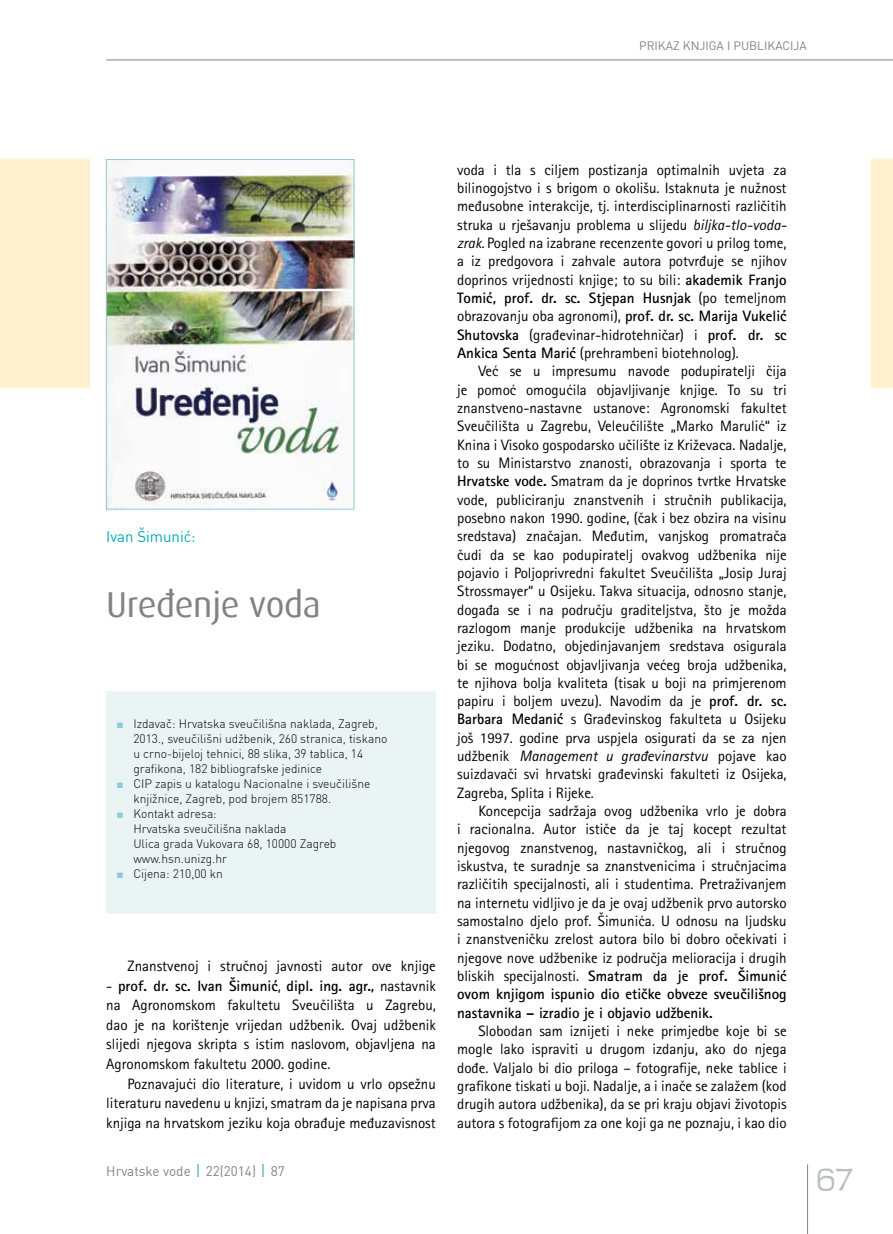
<style>
.page{position:relative;width:893px;height:1234px;background:#fff}
.page>*{position:absolute;margin:0;border:0;box-sizing:border-box;transform-origin:0 0}
.t1{font:36px "Dax";letter-spacing:-.01em;color:#808285}
.t2{font:300 36px "Teen";color:#bcbec0}
.t3{font:15px/18.3px "Rotis Sans Serifklemy";color:#000;text-align:justify}
.t4{font:15px "DIN";color:#00aaba}
.t5{font:13.5px "DIN";color:#808285}
.t6{font:12px/15px "DIN Lt";color:#000}
.t7{font:12px "DIN";color:#808285}
.s1{font-family:"Times New Roman";color:#90ccd5}
.s2{font-weight:700}
.s3{font-style:italic}
</style>
<div class="page">
<hr style="left:807px;top:1164px;width:1px;height:69px;background:#808285">
<hr style="left:106px;top:60px;width:787px;height:1px;background:#808285">
<svg style="left:198px;top:1164px;width:1px;height:12px"></svg>
<svg style="left:263px;top:1164px;width:1px;height:12px"></svg>
<img style="left:106px;top:161px;width:248px;height:349px">
<div style="left:106px;top:159px;width:248px;height:350px;border:1px solid #90ccd5"></div>
<div style="left:872px;top:159px;width:21px;height:228px;background:#fff1cd"></div>
<div style="left:0;top:159px;width:89px;height:228px;background:#fff1cd"></div>
<div style="left:106px;top:691px;width:330px;height:222px;background:#eaf4f5"></div>
<p class="t7" style="left:639px;top:37px;width:169px">PRIKAZ KNJIGA I PU BLIKACIJA</p>
<p class="t4" style="left:106px;top:526px;width:91px">Ivan Šimunić:</p>
<h1 class="t1" style="left:106px;top:584px;width:216px">Uređenje voda</h1>
<p class="t6" style="left:133px;top:715px;width:256px;text-indent:-17px"><span class="s1">■</span> Izdavač: Hrvatska sveučilišna naklada, Zagreb, 2013., sveučilišni udžbenik, 260 stranica, tiskano u crno-bijeloj tehnici, 88 slika, 39 tablica, 14 grafikona, 182 bibliografske jedinice</p>
<p class="t6" style="left:133px;top:775px;width:238px;text-indent:-17px"><span class="s1">■</span> CIP zapis u katalogu Nacionalne i sveučilišne knjižnice, Zagreb, pod brojem 851788.</p>
<p class="t6" style="left:133px;top:805px;width:205px;text-indent:-17px"><span class="s1">■</span> Kontakt adresa:<br>Hrvatska sveučilišna naklada<br>Ulica grada Vukovara 68, 10000 Zagreb www.hsn.unizg.hr</p>
<p class="t6" style="left:116px;top:865px;width:108px"><span class="s1">■</span> Cijena: 210,00 kn</p>
<p class="t3" style="left:128px;top:956px;width:310px">Znanstvenoj i stručnoj javnosti autor ove knjige</p>
<p class="t3" style="left:106px;top:975px;width:331px;line-height:19.5px">- <span class="s2">prof. dr. sc. Ivan Šimunić</span>, <span class="s2">dipl. ing. agr.,</span> nastavnik na Agronomskom fakultetu Sveučilišta u Zagrebu, dao je na korištenje vrijedan udžbenik. Ovaj udžbenik slijedi njegova skripta s istim naslovom, objavljena na Agronomskom fakultetu 2000. godine.</p>
<p class="t3" style="left:106px;top:1073px;width:331px;line-height:19.5px;text-indent:21px">Poznavajući dio literature, i uvidom u vrlo opsežnu literaturu navedenu u knjizi, smatram da je napisana prva knjiga na hrvatskom jeziku koja obrađuje međuzavisnost</p>
<p class="t5" style="left:106px;top:1161px;width:180px">Hrvatske vode 22(2014) 87</p>
<p class="t3" style="left:457px;top:160px;width:331px">voda i tla s ciljem postizanja optimalnih uvjeta za bilinogojstvo i s brigom o okolišu. Istaknuta je nužnost međusobne interakcije, tj. interdisciplinarnosti različitih struka u rješavanju problema u slijedu <span class="s3">biljka-tlo-voda&shy;zrak.</span> Pogled na izabrane recenzente govori u prilog tome, a iz predgovora i zahvale autora potvrđuje se njihov doprinos vrijednosti knjige; to su bili: <span class="s2">akademik Franjo Tomić, prof. dr. sc. Stjepan Husnjak</span> (po temeljnom obrazovanju oba agronomi), <span class="s2">prof. dr. sc. Marija Vukelić Shutovska</span> (građevinar-hidrotehničar) i <span class="s2">prof. dr. sc Ankica Senta Marić</span> (prehrambeni biotehnolog).</p>
<p class="t3" style="left:457px;top:362px;width:331px;text-indent:21px">Već se u impresumu navode podupiratelji čija je pomoć omogućila objavljivanje knjige. To su tri znanstveno-nastavne ustanove: Agronomski fakultet Sveučilišta u Zagrebu, Veleučilište „Marko Marulić“ iz Knina i Visoko gospodarsko učilište iz Križevaca. Nadalje, to su Ministarstvo znanosti, obrazovanja i sporta te <span class="s2">Hrvatske vode.</span> Smatram da je doprinos tvrtke Hrvatske vode, publiciranju znanstvenih i stručnih publikacija, posebno nakon 1990. godine, (čak i bez obzira na visinu sredstava) značajan. Međutim, vanjskog promatrača čudi da se kao podupiratelj ovakvog udžbenika nije pojavio i Poljoprivredni fakultet Sveučilišta „Josip Juraj Strossmayer“ u Osijeku. Takva situacija, odnosno stanje, događa se i na području graditeljstva, što je možda razlogom manje produkcije udžbenika na hrvatskom jeziku. Dodatno, objedinjavanjem sredstava osigurala bi se mogućnost objavljivanja većeg broja udžbenika, te njihova bolja kvaliteta (tisak u boji na primjerenom papiru i boljem uvezu). Navodim da je <span class="s2">prof. dr. sc.<br>Barbara Medanić</span> s Građevinskog fakulteta u Osijeku još 1997. godine prva uspjela osigurati da se za njen udžbenik <span class="s3">Management u građevinarstvu</span> pojave kao suizdavači svi hrvatski građevinski fakulteti iz Osijeka, Zagreba, Splita i Rijeke.</p>
<p class="t3" style="left:457px;top:801px;width:331px;text-indent:21px">Koncepcija sadržaja ovog udžbenika vrlo je dobra i racionalna. Autor ističe da je taj kocept rezultat njegovog znanstvenog, nastavničkog, ali i stručnog iskustva, te suradnje sa znanstvenicima i stručnjacima različitih specijalnosti, ali i studentima. Pretraživanjem na internetu vidljivo je da je ovaj udžbenik prvo autorsko samostalno djelo prof. Šimunića. U odnosu na ljudsku i znanstveničku zrelost autora bilo bi dobro očekivati i njegove nove udžbenike iz područja melioracija i drugih bliskih specijalnosti. <span class="s2">Smatram da je prof. Šimunić ovom knjigom ispunio dio etičke obveze sveučilišnog nastavnika – izradio je i objavio udžbenik.</span></p>
<p class="t3" style="left:457px;top:1021px;width:331px;text-indent:21px">Slobodan sam iznijeti i neke primjedbe koje bi se mogle lako ispraviti u drugom izdanju, ako do njega dođe. Valjalo bi dio priloga – fotografije, neke tablice i grafikone tiskati u boji. Nadalje, a i inače se zalažem (kod drugih autora udžbenika), da se pri kraju objavi životopis autora s fotografijom za one koji ga ne poznaju, i kao dio</p>
<h1 class="t2" style="left:816px;top:1160px;width:38px">67</h1>
</div>
